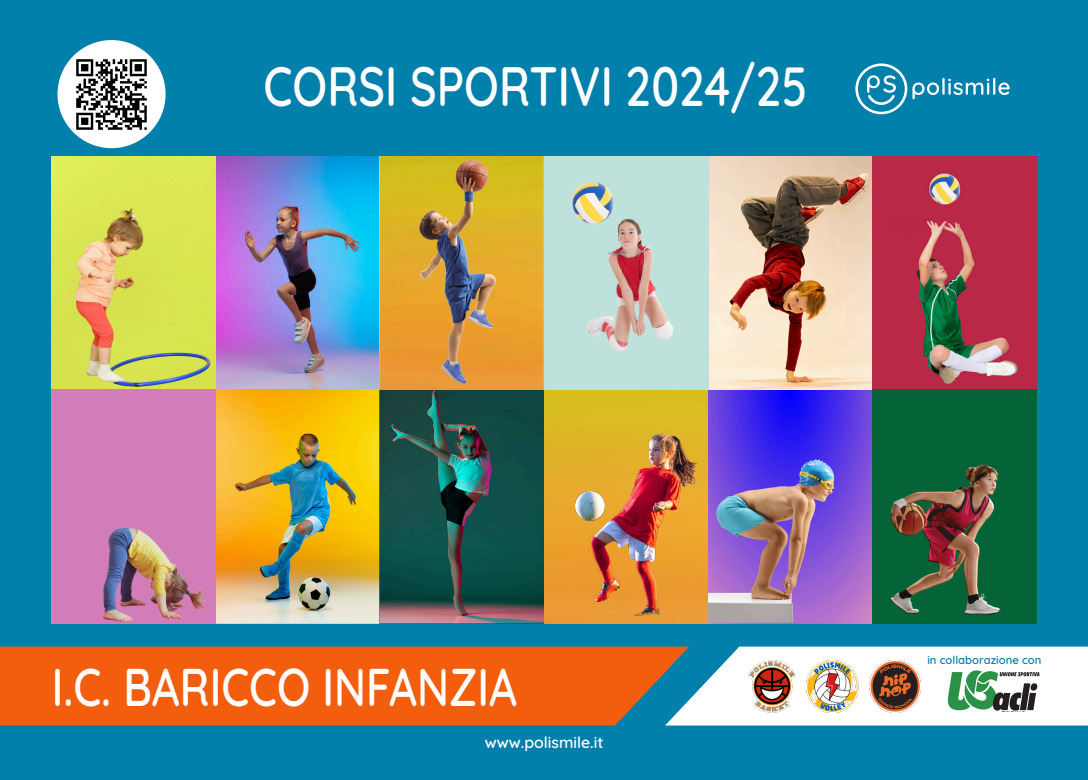
<style>
.page{position:relative;width:1088px;height:780px;background:#0080aa}
.page>*{position:absolute;margin:0;border:0;box-sizing:border-box;transform-origin:0 0}
.t1{font:600 55.5px "Quicksand";color:#fff;scale:.82 1}
.t2{font:600 53px "Quicksand";color:#fff;scale:.82 1}
.t3{font:600 15.75px "Quicksand";color:#fff}
.t4{font:600 11.25px "Quicksand";color:#0080aa}
.t5{font:700 6.25px "Arial";color:#231f20}
</style>
<div class="page">
<div style="left:0;top:646px;width:665px;height:79px;background:#f25e0d"></div>
<img style="left:51px;top:156px;width:986px;height:467px">
<img style="left:588px;top:417px;width:111px;height:198px">
<img style="left:576px;top:492px;width:29px;height:28px">
<svg style="left:855px;top:63px;width:155px;height:51px"></svg>
<svg style="left:53px;top:35px;width:118px;height:118px;fill:#fff"></svg>
<img style="left:76px;top:58px;width:71px;height:72px">
<svg style="left:665px;top:646px;width:423px;height:79px;background:#cbd1cc"></svg>
<p class="t1" style="left:264px;top:51px;width:665px">CORSI SPORTIVI 2024/25</p>
<p class="t2" style="left:52px;top:652px;width:569px">I.C. BARICCO INFANZIA</p>
<p class="t3" style="left:485px;top:732px;width:120px">www.polismile.it</p>
<p class="t4" style="left:927px;top:652px;width:116px">in collaborazione con</p>
<p class="t5" style="left:1002px;top:711px;width:26px">TORINO</p>
</div>
